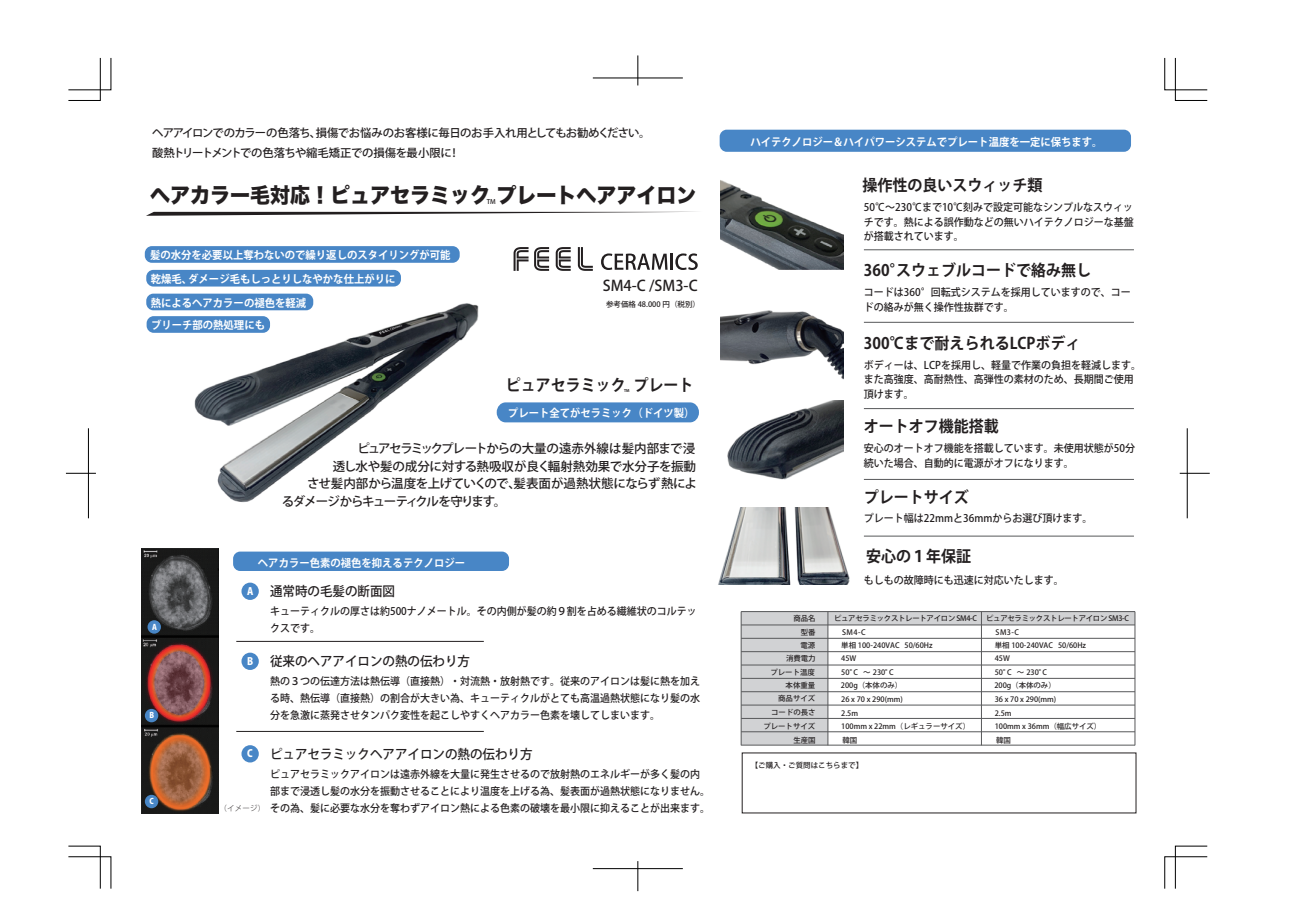
<style>
.page{position:relative;width:1290px;height:911px;background:#fff}
.page>*{position:absolute;margin:0;border:0;box-sizing:border-box;transform-origin:0 0}
.t1{font:21.12px "Hira Kaku Std N W8";color:#231f20;scale:.95 1}
.t2{font:700 16.12px "Koz Go Pr 6 N";color:#231f20;scale:.93 1}
.t3{font:700 15.88px "Koz Go Pr 6 N";color:#231f20;scale:.95 1}
.t4{font:500 14.75px "Koz Go Pr 6 N";color:#231f20}
.t5{font:500 13.12px "Koz Go Pr 6 N";color:#231f20;scale:.95 1}
.t6{font:500 12.5px/17.5px "Koz Go Pr 6 N";letter-spacing:-.04em;color:#231f20}
.t7{font:500 11.38px/19.9px "Koz Go Pr 6 N";letter-spacing:-.035em;color:#231f20}
.t8{font:700 10.88px/22.2px "Koz Go Pr 6 N";color:#fff;scale:.95 1}
.t9{font:500 10.5px/14.5px "Koz Go Pr 6 N";color:#231f20;scale:.95 1}
.t10{font:800 10.12px "Koz Go Pr 6 N";color:#fff;scale:.93 1}
.t11{font:800 7.88px "Koz Go Pr 6 N";color:#fff;scale:.93 1}
.t12{font:500 7.5px "Koz Go Pr 6 N";color:#231f20}
.t13{font:300 7.5px "Koz Go Pr 6 N";color:#231f20}
.t14{font:500 7.38px/13.4px "Koz Go Pr 6 N";color:#231f20;text-align:right}
.t15{font:500 7.38px/13.4px "Koz Go Pr 6 N";letter-spacing:-.04em;color:#231f20}
.t16{font:500 6.38px "Koz Go Pr 6 N";color:#231f20}
.t17{font:700 3.88px "Koz Go Pr 6 N";color:#231f20}
</style>
<div class="page">
<div style="left:233px;top:551px;width:276px;height:20px;background:#4886c6;border-radius:7px"></div>
<img style="left:178px;top:286px;width:301px;height:217px">
<div style="left:146px;top:270px;width:255px;height:16px;background:#4886c6;border-radius:7px"></div>
<div style="left:146px;top:294px;width:167px;height:16px;background:#4886c6;border-radius:7px"></div>
<div style="left:147px;top:316px;width:123px;height:17px;background:#4886c6;border-radius:7px"></div>
<div style="left:145px;top:246px;width:315px;height:17px;background:#4886c6;border-radius:7px"></div>
<div style="left:720px;top:130px;width:411px;height:22px;background:#4886c6;border-radius:7px"></div>
<img style="left:720px;top:180px;width:124px;height:90px">
<img style="left:141px;top:549px;width:78px;height:264px">
<svg style="left:68px;top:845px;width:43px;height:44px"></svg>
<svg style="left:68px;top:58px;width:43px;height:43px"></svg>
<svg style="left:1164px;top:58px;width:43px;height:43px"></svg>
<svg style="left:1164px;top:845px;width:43px;height:44px"></svg>
<hr style="left:66px;top:473px;width:30px;height:1px;background:#000">
<hr style="left:88px;top:428px;width:1px;height:90px;background:#000">
<hr style="left:1180px;top:473px;width:30px;height:1px;background:#000">
<hr style="left:1187px;top:428px;width:1px;height:90px;background:#000">
<hr style="left:593px;top:78px;width:90px;height:1px;background:#000">
<hr style="left:638px;top:55px;width:1px;height:30px;background:#000">
<hr style="left:593px;top:868px;width:90px;height:1px;background:#000">
<hr style="left:638px;top:861px;width:1px;height:30px;background:#000">
<div style="left:497px;top:402px;width:202px;height:20px;background:#4886c6;border-radius:9px"></div>
<div style="left:828px;top:611px;width:307px;height:14px;background:#d1d2d4"></div>
<div style="left:741px;top:611px;width:87px;height:134px;background:#d1d2d4"></div>
<hr style="left:741px;top:624px;width:394px;height:1px;background:#57585a">
<hr style="left:741px;top:611px;width:394px;height:1px;background:#57585a">
<hr style="left:741px;top:638px;width:394px;height:1px;background:#57585a">
<hr style="left:741px;top:651px;width:394px;height:1px;background:#57585a">
<hr style="left:741px;top:664px;width:394px;height:1px;background:#57585a">
<hr style="left:741px;top:678px;width:394px;height:1px;background:#57585a">
<hr style="left:741px;top:691px;width:394px;height:1px;background:#57585a">
<hr style="left:741px;top:704px;width:394px;height:1px;background:#57585a">
<hr style="left:741px;top:718px;width:394px;height:1px;background:#57585a">
<hr style="left:741px;top:731px;width:394px;height:1px;background:#57585a">
<hr style="left:741px;top:745px;width:394px;height:1px;background:#57585a">
<hr style="left:741px;top:611px;width:1px;height:134px;background:#57585a">
<hr style="left:827px;top:611px;width:1px;height:134px;background:#57585a">
<hr style="left:981px;top:611px;width:1px;height:134px;background:#57585a">
<hr style="left:1134px;top:611px;width:1px;height:134px;background:#57585a">
<hr style="left:864px;top:249px;width:270px;height:1px;background:#57585a">
<hr style="left:864px;top:322px;width:270px;height:1px;background:#57585a">
<hr style="left:864px;top:408px;width:270px;height:1px;background:#57585a">
<hr style="left:864px;top:479px;width:270px;height:1px;background:#57585a">
<hr style="left:864px;top:536px;width:270px;height:1px;background:#57585a">
<div style="left:145px;top:794px;width:13px;height:14px;background:#4886c6;border-radius:50%"></div>
<div style="left:148px;top:620px;width:13px;height:13px;background:#4886c6;border-radius:50%"></div>
<div style="left:145px;top:709px;width:13px;height:13px;background:#4886c6;border-radius:50%"></div>
<hr style="left:236px;top:641px;width:248px;height:1px;background:#231f20">
<hr style="left:236px;top:731px;width:248px;height:1px;background:#231f20">
<svg style="left:146px;top:212px;width:529px;height:4px"></svg>
<svg style="left:513px;top:247px;width:15px;height:24px"></svg>
<svg style="left:578px;top:247px;width:15px;height:24px"></svg>
<svg style="left:534px;top:247px;width:15px;height:24px"></svg>
<svg style="left:556px;top:247px;width:15px;height:24px"></svg>
<svg style="left:601px;top:253px;width:66px;height:17px"></svg>
<hr style="left:670px;top:254px;width:3px;height:16px;background:#231f20">
<svg style="left:675px;top:253px;width:23px;height:17px"></svg>
<div style="left:241px;top:582px;width:18px;height:18px;background:#4886c6;border-radius:50%"></div>
<div style="left:241px;top:652px;width:18px;height:18px;background:#4886c6;border-radius:50%"></div>
<div style="left:241px;top:745px;width:18px;height:17px;background:#4886c6;border-radius:50%"></div>
<img style="left:720px;top:310px;width:124px;height:70px">
<img style="left:727px;top:400px;width:117px;height:80px">
<img style="left:718px;top:508px;width:132px;height:76px">
<p class="t7" style="left:152px;top:123px;width:500px">ヘアアイロンでのカラーの色落ち、損傷でお悩みのお客様に毎日のお手入れ用としてもお勧めください。酸熱トリートメントでの色落ちや縮毛矯正での損傷を最小限に！</p>
<h1 class="t1" style="left:150px;top:183px;width:577px">ヘアカラー毛対応！ピュアセラミックプレートヘアアイロン</h1>
<p class="t16" style="left:487px;top:198px;width:11px">TM</p>
<p class="t8" style="left:150px;top:244px;width:318px">髪の水分を必要以上奪わないので繰り返しのスタイリングが可能</p>
<p class="t8" style="left:151px;top:268px;width:259px">乾燥毛、ダメージ毛もしっとりしなやかな仕上がりに</p>
<p class="t8" style="left:151px;top:292px;width:165px">熱によるヘアカラーの褪色を軽減ブリーチ部の熱処理にも</p>
<h3 class="t4" style="left:603px;top:277px;width:96px">SM4-C /SM3-C</h3>
<p class="t12" style="left:606px;top:300px;width:95px">参考価格 48.000 円（税別）</p>
<h2 class="t2" style="left:506px;top:376px;width:203px">ピュアセラミックプレート</h2>
<p class="t17" style="left:624px;top:388px;width:7px">TM</p>
<p class="t8" style="left:508px;top:402px;width:198px">プレート全てがセラミック（ドイツ製）</p>
<p class="t6" style="left:282px;top:440px;width:416px">　　　　　　ピュアセラミックプレートからの大量の遠赤外線は髪内部まで浸　　　　透し水や髪の成分に対する熱吸収が良く輻射熱効果で水分子を振動　　させ髪内部から温度を上げていくので、髪表面が過熱状態にならず熱によるダメージからキューティクルを守ります。</p>
<p class="t11" style="left:152px;top:622px;width:7px">A</p>
<p class="t11" style="left:149px;top:711px;width:7px">B</p>
<p class="t11" style="left:149px;top:797px;width:6px">C</p>
<p class="t8" style="left:258px;top:552px;width:220px">ヘアカラー色素の褪色を抑えるテクノロジー</p>
<p class="t5" style="left:270px;top:584px;width:133px">通常時の毛髪の断面図</p>
<p class="t10" style="left:247px;top:585px;width:8px">A</p>
<p class="t10" style="left:247px;top:655px;width:8px">B</p>
<p class="t9" style="left:270px;top:603px;width:451px;line-height:17px">キューティクルの厚さは約500ナノメートル。その内側が髪の約９割を占める繊維状のコルテックスです。</p>
<p class="t5" style="left:270px;top:654px;width:212px">従来のヘアアイロンの熱の伝わり方</p>
<p class="t9" style="left:270px;top:673px;width:454px;line-height:17px;text-align:justify">熱の３つの伝達方法は熱伝導（直接熱）・対流熱・放射熱です。従来のアイロンは髪に熱を加える時、熱伝導（直接熱）の割合が大きい為、キューティクルがとても高温過熱状態になり髪の水分を急激に蒸発させタンパク変性を起こしやすくヘアカラー色素を壊してしまいます。</p>
<p class="t10" style="left:247px;top:748px;width:8px">C</p>
<p class="t13" style="left:220px;top:804px;width:47px">（イメージ）</p>
<p class="t5" style="left:270px;top:746px;width:278px">ピュアセラミックヘアアイロンの熱の伝わり方</p>
<p class="t9" style="left:270px;top:765px;width:465px;line-height:17px">ピュアセラミックアイロンは遠赤外線を大量に発生させるので放射熱のエネルギーが多く髪の内部まで浸透し髪の水分を振動させることにより温度を上げる為、髪表面が過熱状態になりません。その為、髪に必要な水分を奪わずアイロン熱による色素の破壊を最小限に抑えることが出来ます。</p>
<p class="t8" style="left:750px;top:131px;width:372px">ハイテクノロジー＆ハイパワーシステムでプレート温度を一定に保ちます。</p>
<h3 class="t3" style="left:862px;top:176px;width:191px">操作性の良いスウィッチ類</h3>
<p class="t9" style="left:864px;top:200px;width:286px;text-align:justify">50℃～230℃まで10℃刻みで設定可能なシンプルなスウィッチです。熱による誤作動などの無いハイテクノロジーな基盤が搭載されています。</p>
<h3 class="t3" style="left:864px;top:261px;width:241px">360°スウェブルコードで絡み無し</h3>
<p class="t9" style="left:864px;top:285px;width:282px">コードは360°回転式システムを採用していますので、コードの絡みが無く操作性抜群です。</p>
<h3 class="t3" style="left:864px;top:334px;width:229px">300℃まで耐えられるLCPボディ</h3>
<p class="t9" style="left:864px;top:358px;width:293px">ボディーは、LCPを採用し、軽量で作業の負担を軽減します。また高強度、高耐熱性、高弾性の素材のため、長期間ご使用頂けます。</p>
<h3 class="t3" style="left:864px;top:417px;width:144px">オートオフ機能搭載</h3>
<p class="t9" style="left:864px;top:441px;width:287px">安心のオートオフ機能を搭載しています。未使用状態が50分続いた場合、自動的に電源がオフになります。</p>
<h3 class="t3" style="left:864px;top:488px;width:112px">プレートサイズ</h3>
<p class="t9" style="left:864px;top:511px;width:242px">プレート幅は22mmと36mmからお選び頂けます。</p>
<h3 class="t3" style="left:866px;top:547px;width:112px">安心の１年保証</h3>
<p class="t9" style="left:864px;top:573px;width:212px">もしもの故障時にも迅速に対応いたします。</p>
<p class="t14" style="left:793px;top:612px;width:24px">商品名</p>
<p class="t14" style="left:800px;top:625px;width:17px;text-align:left">型番電源</p>
<p class="t14" style="left:771px;top:679px;width:46px">本体重量<br>商品サイズコードの長さ</p>
<p class="t14" style="left:770px;top:652px;width:47px">消費電力<br>プレート温度</p>
<p class="t14" style="left:763px;top:719px;width:54px">プレートサイズ生産国</p>
<p class="t15" style="left:842px;top:612px;width:288px;text-indent:-8px">ピュアセラミックストレートアイロン SM4-C ピュアセラミックストレートアイロン SM3-C<br>SM4-C</p>
<p class="t14" style="left:995px;top:625px;width:25px">SM3-C</p>
<p class="t14" style="left:841px;top:638px;width:93px">単相 100-240VAC 50/60Hz</p>
<p class="t14" style="left:995px;top:638px;width:93px">単相 100-240VAC 50/60Hz</p>
<p class="t14" style="left:841px;top:652px;width:17px">45W</p>
<p class="t14" style="left:841px;top:679px;width:63px">200g（本体のみ）</p>
<p class="t14" style="left:841px;top:706px;width:18px">2.5m</p>
<p class="t14" style="left:841px;top:665px;width:54px">50°C ～ 230°C</p>
<p class="t14" style="left:841px;top:693px;width:63px">26 x 70 x 290(mm)</p>
<p class="t14" style="left:841px;top:720px;width:130px">100mm x 22mm（レギュラーサイズ）</p>
<p class="t14" style="left:995px;top:652px;width:17px">45W</p>
<p class="t14" style="left:994px;top:679px;width:63px">200g（本体のみ）</p>
<p class="t14" style="left:995px;top:706px;width:18px">2.5m</p>
<p class="t14" style="left:995px;top:665px;width:54px">50°C ～ 230°C</p>
<p class="t14" style="left:995px;top:693px;width:63px">36 x 70 x 290(mm)</p>
<p class="t14" style="left:995px;top:720px;width:108px">100mm x 36mm（幅広サイズ）</p>
<p class="t14" style="left:842px;top:733px;width:16px">韓国</p>
<p class="t14" style="left:996px;top:733px;width:16px">韓国</p>
<p class="t12" style="left:751px;top:760px;width:114px">【ご購入・ご質問はこちらまで】</p>
</div>
